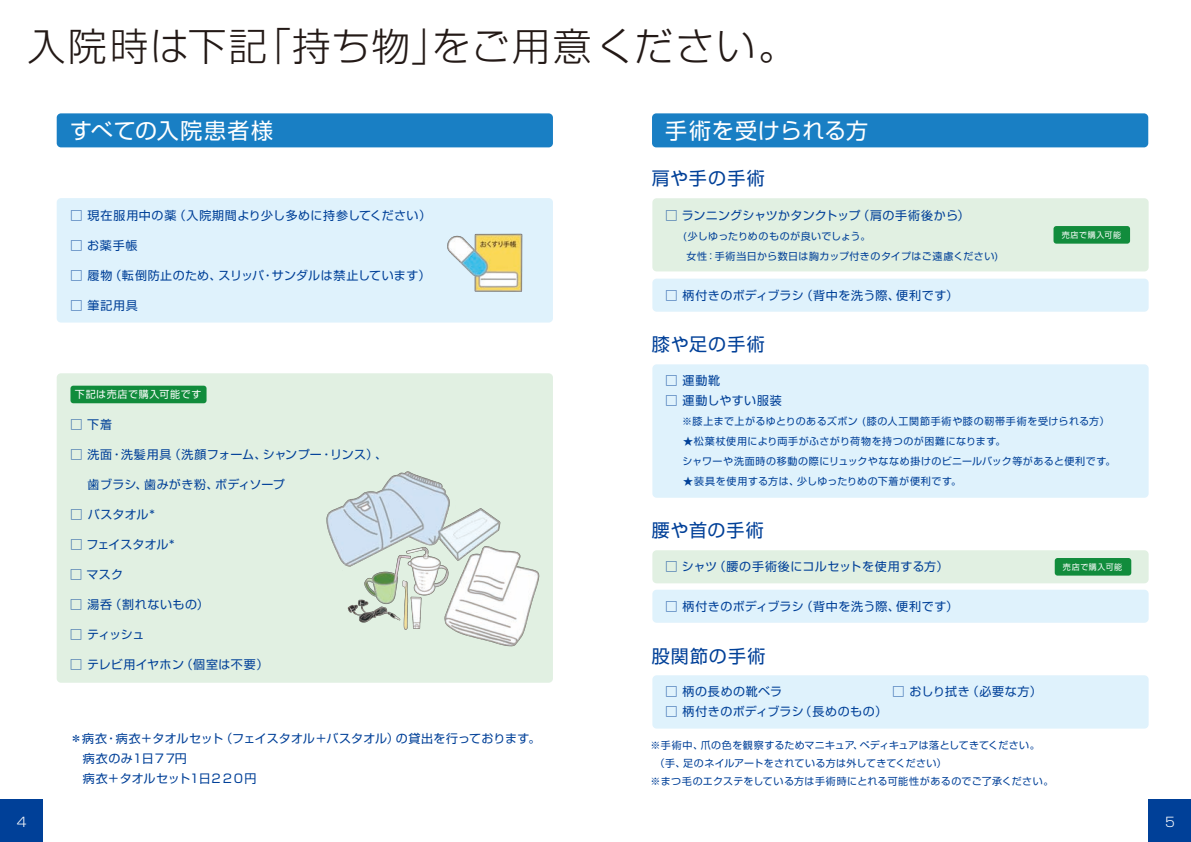
<style>
.page{position:relative;width:1191px;height:842px;background:#fff}
.page>*{position:absolute;margin:0;border:0;box-sizing:border-box;transform-origin:0 0}
.t1{font:300 38.7px "Shin Go Pr 5";letter-spacing:.05em;color:#231916}
.t2{font:22px "Shin Go Pr 5";letter-spacing:.035em;color:#fff}
.t3{font:18px "Shin Go Pr 5";letter-spacing:.065em;color:#004098}
.t4{font:300 13px "Shin Go Pr 5";color:#fff}
.t5{font:12px "Shin Go Pr 5";letter-spacing:.025em;color:#004098}
.t6{font:12px/20px "Shin Go Pr 5";color:#004098}
.t7{font:12px "Shin Go Pr 5";letter-spacing:.05em;color:#004098}
.t8{font:12px "Shin Go Pr 5";letter-spacing:-.015em;color:#004098}
.t9{font:10px/20px "Shin Go Pr 5";letter-spacing:.04em;color:#004098}
.t10{font:10px "Shin Go Pr 5";letter-spacing:.06em;color:#fff}
.t11{font:8px "Shin Go Pr 5";letter-spacing:.075em;color:#fff}
</style>
<div class="page">
<div style="left:1148px;top:799px;width:43px;height:43px;background:#004098"></div>
<div style="left:0;top:799px;width:43px;height:43px;background:#004098"></div>
<div style="left:57px;top:113px;width:496px;height:34px;background:#197fc4;border-radius:4px"></div>
<div style="left:652px;top:113px;width:496px;height:34px;background:#197fc4;border-radius:4px"></div>
<div style="left:652px;top:364px;width:496px;height:134px;background:#dff2fc;border-radius:4px"></div>
<div style="left:57px;top:198px;width:496px;height:125px;background:#dff2fc;border-radius:4px"></div>
<div style="left:57px;top:373px;width:496px;height:310px;background:#e1f0e2;border-radius:4px"></div>
<img style="left:326px;top:471px;width:214px;height:176px">
<div style="left:70px;top:386px;width:136px;height:17px;background:#118c3c;border-radius:3px"></div>
<div style="left:652px;top:279px;width:496px;height:33px;background:#dff2fc;border-radius:4px"></div>
<div style="left:652px;top:198px;width:496px;height:73px;background:#e1f0e2;border-radius:4px"></div>
<div style="left:1053px;top:226px;width:77px;height:18px;background:#118c3c;border-radius:3px"></div>
<div style="left:652px;top:550px;width:496px;height:33px;background:#e1f0e2;border-radius:4px"></div>
<div style="left:652px;top:590px;width:496px;height:33px;background:#dff2fc;border-radius:4px"></div>
<div style="left:1054px;top:558px;width:77px;height:18px;background:#118c3c;border-radius:3px"></div>
<div style="left:652px;top:675px;width:496px;height:54px;background:#dff2fc;border-radius:4px"></div>
<img style="left:447px;top:233px;width:76px;height:59px">
<h1 class="t1" style="left:27px;top:14px;width:771px">入院時は下記「持ち物」をご用意ください。</h1>
<h2 class="t2" style="left:70px;top:112px;width:205px">すべての入院患者様</h2>
<h2 class="t2" style="left:665px;top:112px;width:204px">手術を受けられる方</h2>
<p class="t5" style="left:70px;top:205px;width:362px">□ 現在服用中の薬（入院期間より少し多めに持参してください）</p>
<p class="t5" style="left:70px;top:235px;width:69px">□ お薬手帳</p>
<p class="t5" style="left:70px;top:265px;width:361px">□ 履物（転倒防止のため、スリッパ・サンダルは禁止しています）</p>
<p class="t5" style="left:70px;top:295px;width:69px">□ 筆記用具</p>
<p class="t10" style="left:75px;top:386px;width:128px">下記は売店で購入可能です</p>
<p class="t5" style="left:70px;top:415px;width:43px">□ 下着</p>
<p class="t5" style="left:70px;top:445px;width:318px">□ 洗面・洗髪用具（洗顔フォーム、シャンプー・リンス）、</p>
<p class="t5" style="left:70px;top:475px;width:216px">　 歯ブラシ、歯みがき粉、ボディソープ</p>
<p class="t5" style="left:70px;top:505px;width:86px">□ バスタオル*</p>
<p class="t8" style="left:70px;top:535px;width:106px">□ フェイスタオル*</p>
<p class="t5" style="left:70px;top:565px;width:54px">□ マスク</p>
<p class="t7" style="left:70px;top:595px;width:140px">□ 湯呑（割れないもの）</p>
<p class="t5" style="left:70px;top:625px;width:76px">□ ティッシュ</p>
<p class="t5" style="left:70px;top:655px;width:200px">□ テレビ用イヤホン（個室は不要）</p>
<p class="t6" style="left:70px;top:728px;width:471px">＊病衣・病衣＋タオルセット（フェイスタオル＋バスタオル）の貸出を行っております。　病衣のみ１日７７円<br>　病衣＋タオルセット１日２２０円</p>
<h3 class="t3" style="left:651px;top:164px;width:115px">肩や手の手術</h3>
<p class="t5" style="left:665px;top:205px;width:305px">□ ランニングシャツかタンクトップ（肩の手術後から）</p>
<p class="t9" style="left:665px;top:225px;width:334px;text-indent:18px">(少しゆったりめのものが良いでしょう。<br>　　女性：手術当日から数日は胸カップ付きのタイプはご遠慮ください)</p>
<p class="t5" style="left:665px;top:285px;width:294px">□ 柄付きのボディブラシ（背中を洗う際、便利です）</p>
<h3 class="t3" style="left:651px;top:330px;width:115px">膝や足の手術</h3>
<p class="t11" style="left:1061px;top:228px;width:61px">売店で購入可能</p>
<p class="t5" style="left:665px;top:371px;width:56px">□ 運動靴</p>
<p class="t5" style="left:665px;top:391px;width:118px">□ 運動しやすい服装</p>
<p class="t9" style="left:682px;top:411px;width:429px">※膝上まで上がるゆとりのあるズボン (膝の人工関節手術や膝の靭帯手術を受けられる方）</p>
<p class="t9" style="left:682px;top:431px;width:434px">★松葉杖使用により両手がふさがり荷物を持つのが困難になります。<br>シャワーや洗面時の移動の際にリュックやななめ掛けのビニールバック等があると便利です。</p>
<p class="t9" style="left:683px;top:471px;width:279px">★装具を使用する方は、少しゆったりめの下着が便利です。</p>
<h3 class="t3" style="left:651px;top:516px;width:114px">腰や首の手術</h3>
<p class="t5" style="left:665px;top:557px;width:284px">□ シャツ（腰の手術後にコルセットを使用する方）</p>
<p class="t5" style="left:665px;top:597px;width:294px">□ 柄付きのボディブラシ（背中を洗う際、便利です）</p>
<h3 class="t3" style="left:651px;top:641px;width:115px">股関節の手術</h3>
<p class="t7" style="left:665px;top:682px;width:118px">□ 柄の長めの靴ベラ</p>
<p class="t5" style="left:665px;top:702px;width:223px">□ 柄付きのボディブラシ（長めのもの）</p>
<p class="t5" style="left:892px;top:682px;width:151px">□ おしり拭き（必要な方）</p>
<p class="t9" style="left:650px;top:734px;width:391px">※手術中、爪の色を観察するためマニキュア、ペディキュアは落としてきてください。</p>
<p class="t9" style="left:654px;top:752px;width:293px">（手、足のネイルアートをされている方は外してきてください）</p>
<p class="t9" style="left:650px;top:770px;width:404px">※まつ毛のエクステをしている方は手術時にとれる可能性があるのでご了承ください。</p>
<p class="t11" style="left:1063px;top:560px;width:61px">売店で購入可能</p>
<h3 class="t4" style="left:17px;top:811px;width:11px">4</h3>
<h3 class="t4" style="left:1165px;top:811px;width:11px">5</h3>
</div>
